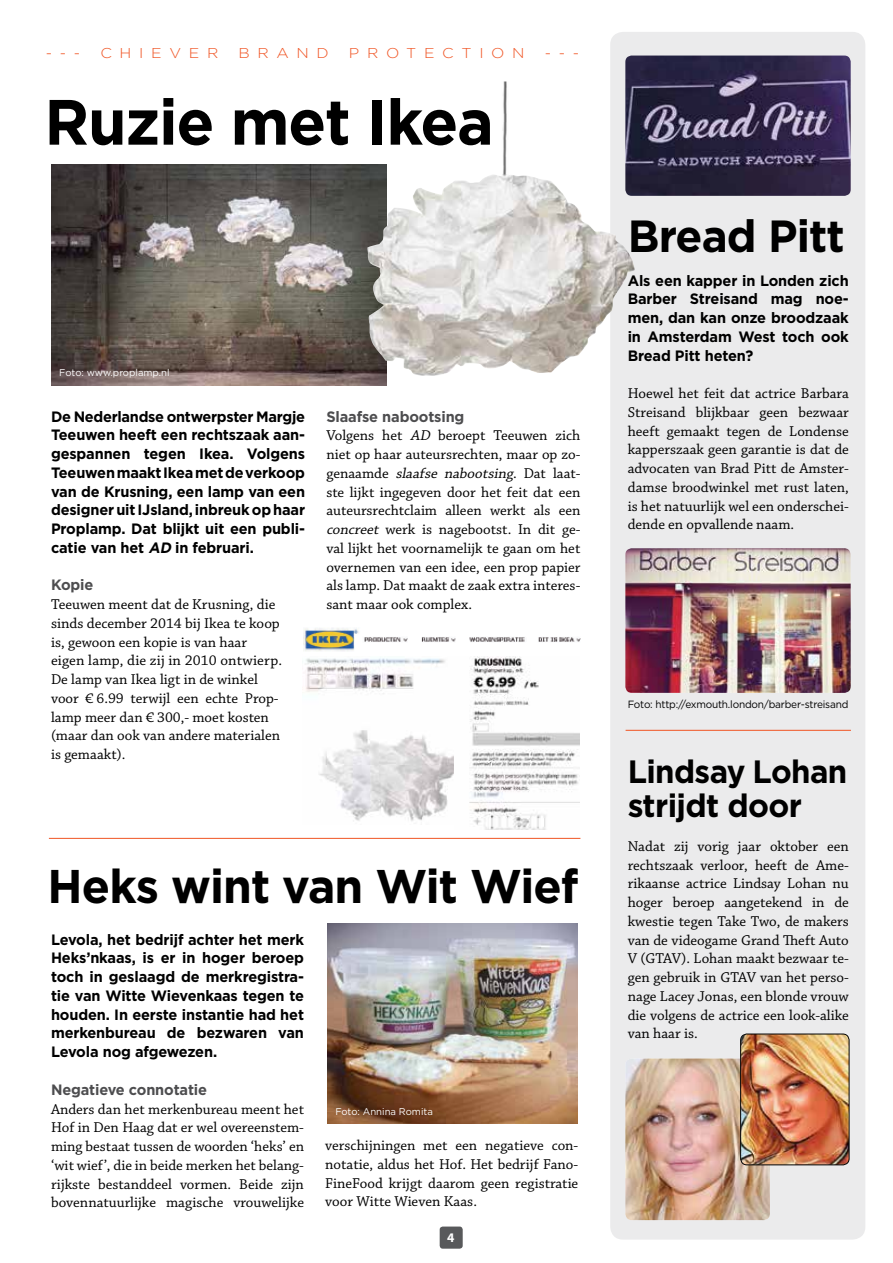
<style>
.page{position:relative;width:893px;height:1263px;background:#fff}
.page>*{position:absolute;margin:0;border:0;box-sizing:border-box;transform-origin:0 0}
.t1{font:700 63.9px "Gotham";letter-spacing:-.02em;color:#000}
.t2{font:700 47.25px "Gotham";letter-spacing:-.02em;color:#000}
.t3{font:700 45px "Gotham";letter-spacing:-.02em;color:#000}
.t4{font:700 32.25px/34.5px "Gotham";letter-spacing:-.02em;color:#000}
.t5{font:15px/18.8px "Chaparral Pro";color:#000;text-align:justify}
.t6{font:700 15px/18.8px "Gotham";letter-spacing:-.01em;color:#000;text-align:justify}
.t7{font:700 15px "Gotham";letter-spacing:-.01em;color:#4d4d4f}
.t8{font:300 14.25px "Gotham";letter-spacing:.49em;color:#f05423;scale:1.1 1}
.t9{font:700 13.2px "Myriad Pro";color:#fff}
.t10{font:10.5px "Gotham";letter-spacing:-.02em;color:#000;scale:.96 1}
.t11{font:9.75px "Gotham";color:#fff}
.s1{font-style:italic}
</style>
<div class="page">
<div style="left:610px;top:32px;width:255px;height:1207px;background:#ebebec;border-radius:13px"></div>
<img style="left:51px;top:165px;width:336px;height:221px">
<div style="left:440px;top:1226px;width:23px;height:23px;background:#58595b;border-radius:3px"></div>
<hr style="left:49px;top:838px;width:531px;height:1px;background:#f05423">
<img style="left:625px;top:56px;width:226px;height:140px">
<img style="left:625px;top:548px;width:226px;height:145px">
<img style="left:625px;top:1058px;width:145px;height:162px">
<img style="left:741px;top:1034px;width:108px;height:131px">
<div style="left:740px;top:1034px;width:109px;height:131px;border:1px solid #000;border-radius:6px"></div>
<img style="left:305px;top:657px;width:149px;height:164px">
<img style="left:469px;top:656px;width:111px;height:174px">
<img style="left:303px;top:628px;width:278px;height:23px">
<img style="left:327px;top:923px;width:251px;height:200px">
<hr style="left:626px;top:730px;width:225px;height:1px;background:#f05423">
<img style="left:367px;top:81px;width:268px;height:296px">
<p class="t8" style="left:46px;top:44px;width:33px">---</p>
<p class="t8" style="left:100px;top:44px;width:109px">CHIEVER</p>
<p class="t8" style="left:238px;top:44px;width:84px">BRAND</p>
<p class="t8" style="left:349px;top:44px;width:161px">PROTECTION</p>
<p class="t8" style="left:545px;top:44px;width:33px">---</p>
<h1 class="t1" style="left:44px;top:80px;width:451px">Ruzie met Ikea</h1>
<p class="t11" style="left:59px;top:366px;width:112px">Foto: www.proplamp.nl</p>
<p class="t6" style="left:51px;top:407px;width:256px">De Nederlandse ontwerpster Margje Teeuwen heeft een rechtszaak aan&shy;gespannen tegen Ikea. Volgens Teeuwen maakt Ikea met de verkoop van de Krusning, een lamp van een designer uit IJsland, inbreuk op haar Proplamp. Dat blijkt uit een publi&shy;catie van het <span class="s1">AD</span> in februari.</p>
<p class="t7" style="left:51px;top:575px;width:44px">Kopie</p>
<p class="t5" style="left:51px;top:596px;width:233px;text-align:left">Teeuwen meent dat de Krusning, die sinds december 2014 bij Ikea te koop is, gewoon een kopie is van haar eigen lamp, die zij in 2010 ontwierp.<br>De lamp van Ikea ligt in de winkel voor € 6.99 terwijl een echte Prop&shy;lamp meer dan € 300,- moet kosten (maar dan ook van andere materialen is gemaakt).</p>
<p class="t7" style="left:326px;top:406px;width:140px">Slaafse nabootsing</p>
<p class="t5" style="left:326px;top:427px;width:256px">Volgens het <span class="s1">AD</span> beroept Teeuwen zich niet op haar auteursrechten, maar op zo&shy;g e n a am d e <span class="s1">slaafse nabootsing</span>. D at l a at&shy;ste lijkt ingegeven door het feit dat een auteursrechtclaim alleen werkt als een <span class="s1">concreet</span> werk is nagebootst. In dit ge&shy;val lijkt het voornamelijk te gaan om het overnemen van een idee, een prop papier als lamp. Dat maakt de zaak extra interes&shy;sant maar ook complex.</p>
<h2 class="t2" style="left:48px;top:855px;width:532px">Heks wint van Wit Wief</h2>
<p class="t6" style="left:51px;top:930px;width:255px">Levola, het bedrijf achter het merk Heks’nkaas, is er in hoger beroep toch in geslaagd de merkregistra&shy;tie van Witte Wievenkaas tegen te houden. In eerste instantie had het merkenbureau de bezwaren van Levola nog afgewezen.</p>
<p class="t7" style="left:51px;top:1079px;width:158px">Negatieve connotatie</p>
<p class="t5" style="left:51px;top:1100px;width:255px">Anders dan het merkenbureau meent het Hof in Den Haag dat er wel overeenstem&shy;ming bestaat tussen de woorden ‘heks’ en ‘wit wief’, die in beide merken het belang&shy;rijkste bestanddeel vormen. Beide zijn bovennatuurlijke magische vrouwelijke</p>
<p class="t11" style="left:335px;top:1105px;width:99px">Foto: Annina Romita</p>
<p class="t5" style="left:325px;top:1136px;width:255px">verschijningen met een negatieve con&shy;notatie, aldus het Hof. Het bedrijf Fano-FineFood krijgt daarom geen registratie voor Witte Wieven Kaas.</p>
<p class="t9" style="left:447px;top:1229px;width:9px">4</p>
<h3 class="t3" style="left:628px;top:206px;width:219px">Bread Pitt</h3>
<p class="t6" style="left:628px;top:271px;width:223px">Als een kapper in Londen zich Barber Streisand mag noe&shy;men, dan kan onze broodzaak in Amsterdam West toch ook Bread Pitt heten?</p>
<p class="t5" style="left:628px;top:385px;width:223px">Hoewel het feit dat actrice Barbara Streisand blijkbaar geen bezwaar heeft gemaakt tegen de Londense kapperszaak geen garantie is dat de advocaten van Brad Pitt de Amster&shy;damse broodwinkel met rust laten, is het natuurlijk wel een onderschei&shy;dende en opvallende naam.</p>
<p class="t10" style="left:628px;top:698px;width:231px">Foto: http://exmouth.london/barber-streisand</p>
<h3 class="t4" style="left:628px;top:754px;width:221px">Lindsay Lohan strijdt door</h3>
<p class="t5" style="left:628px;top:837px;width:223px">Nadat zij vorig jaar oktober een rechtszaak verloor, heeft de Ame&shy;rikaanse actrice Lindsay Lohan nu hoger beroep aangetekend in de kwestie tegen Take Two, de makers van de videogame Grand Theft Auto V (GTAV). Lohan maakt bezwaar te&shy;gen gebruik in GTAV van het perso&shy;nage Lacey Jonas, een blonde vrouw die volgens de actrice een look-alike van haar is.</p>
</div>
